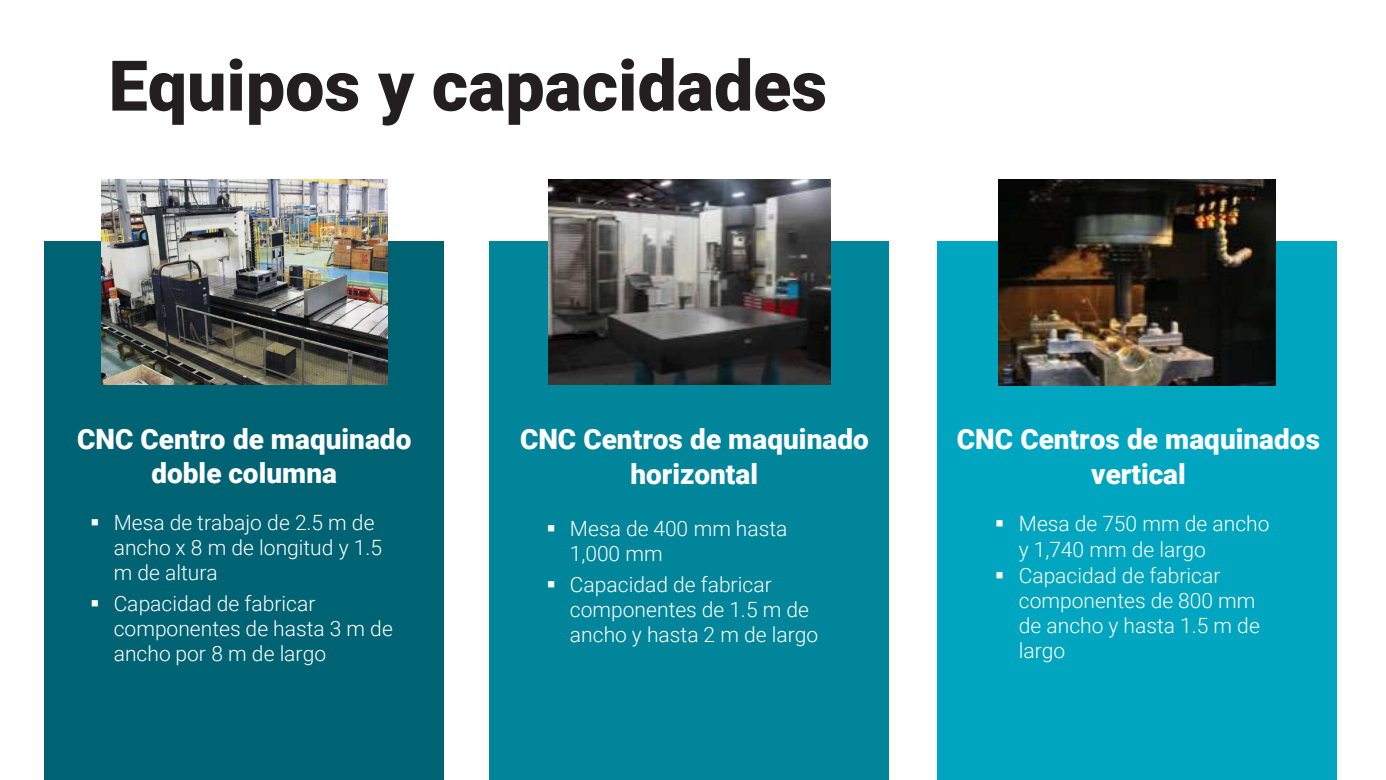
<style>
.page{position:relative;width:1386px;height:780px;background:#fff}
.page>*{position:absolute;margin:0;border:0;box-sizing:border-box;transform-origin:0 0}
.t1{font:900 69.91px "Roboto";color:#231f20}
.t2{font:900 27.91px/34.5px "Roboto";color:#fff;text-align:center}
.t3{font:300 21px/25.2px "Roboto";letter-spacing:.005em;color:#fff}
</style>
<div class="page">
<div style="left:45px;top:242px;width:399px;height:537px;background:#006374"></div>
<div style="left:490px;top:242px;width:399px;height:537px;background:#00859b"></div>
<div style="left:937px;top:242px;width:399px;height:537px;background:#00a5c0"></div>
<img style="left:101px;top:180px;width:286px;height:204px">
<img style="left:549px;top:180px;width:281px;height:204px">
<img style="left:998px;top:180px;width:277px;height:205px">
<h1 class="t1" style="left:109px;top:37px;width:720px">Equipos y capacidades</h1>
<h2 class="t2" style="left:77px;top:420px;width:336px">CNC Centro de maquinado doble columna</h2>
<h2 class="t2" style="left:520px;top:420px;width:350px">CNC Centros de maquinado horizontal</h2>
<h2 class="t2" style="left:956px;top:420px;width:364px">CNC Centros de maquinados vertical</h2>
<p class="t3" style="left:114px;top:508px;width:270px;text-indent:-24px">▪ Mesa de trabajo de 2.5 m de ancho x 8 m de longitud y 1.5 m de altura</p>
<p class="t3" style="left:114px;top:589px;width:281px;text-indent:-24px">▪ Capacidad de fabricar componentes de hasta 3 m de ancho por 8 m de largo</p>
<p class="t3" style="left:570px;top:514px;width:219px;text-indent:-24px">▪ Mesa de 400 mm hasta<br>1,000 mm</p>
<p class="t3" style="left:570px;top:570px;width:250px;text-indent:-24px">▪ Capacidad de fabricar componentes de 1.5 m de ancho y hasta 2 m de largo</p>
<p class="t3" style="left:1018px;top:510px;width:252px;text-indent:-24px">▪ Mesa de 750 mm de ancho y 1,740 mm de largo</p>
<p class="t3" style="left:1018px;top:561px;width:243px;text-indent:-24px">▪ Capacidad de fabricar componentes de 800 mm de ancho y hasta 1.5 m de largo</p>
</div>
